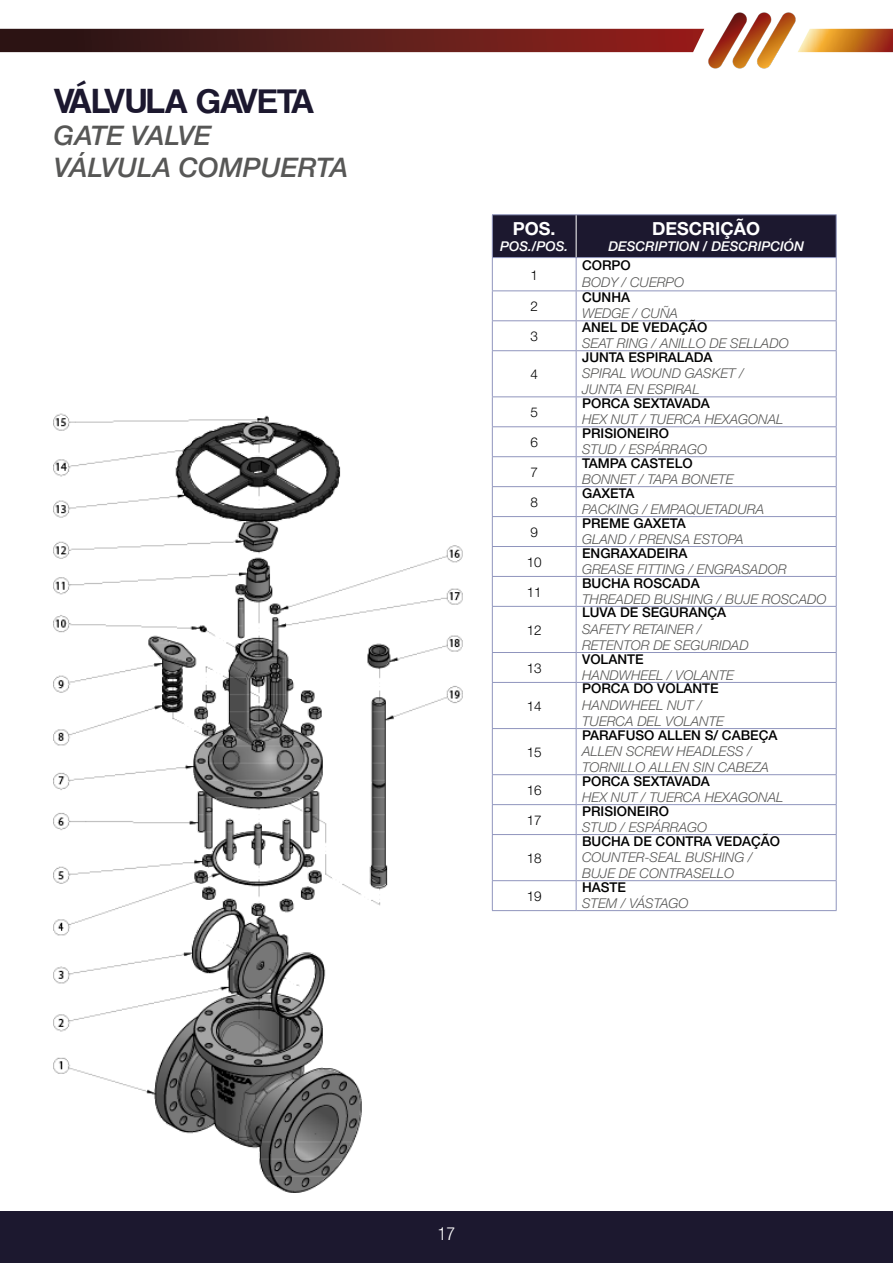
<style>
.page{position:relative;width:893px;height:1263px;background:#fff}
.page>*{position:absolute;margin:0;border:0;box-sizing:border-box;transform-origin:0 0}
.t1{font:36px "Coolvetica Rg";color:#1c182f}
.t2{font:27px/32.4px "Helvetica Neue LT 66 Md It";color:#575756}
.t3{font:18px "Helvetica Neue LT 75 Bd";color:#fff}
.t4{font:18px "Helvetica Neue LT 47 Lt Cn";color:#fff}
.t5{font:13.5px/16.2px "Helvetica Neue LT 46 Lt It";color:#575756}
.t6{font:13.5px "Helvetica Neue LT 65 Md";color:#000}
.t7{font:13.5px "Helvetica Neue LT 66 Md It";color:#fff}
.t8{font:13.5px "Helvetica Neue LT 45 Lt";color:#000}
</style>
<div class="page">
<svg style="left:798px;top:29px;width:95px;height:23px;background:#cf863f"></svg>
<img style="left:708px;top:13px;width:88px;height:55px">
<svg style="left:0;top:29px;width:704px;height:23px;background:#5b1d1a"></svg>
<div style="left:0;top:1212px;width:893px;height:51px;background:#1c182f"></div>
<img style="left:54px;top:413px;width:409px;height:780px">
<div style="left:493px;top:215px;width:343px;height:42px;background:#1c182f"></div>
<hr style="left:576px;top:215px;width:1px;height:42px;background:#fff">
<hr style="left:492px;top:214px;width:84px;height:1px;background:#9095bd">
<hr style="left:492px;top:215px;width:1px;height:42px;background:#9095bd">
<hr style="left:576px;top:214px;width:261px;height:1px;background:#9095bd">
<hr style="left:836px;top:215px;width:1px;height:42px;background:#9095bd">
<hr style="left:492px;top:257px;width:84px;height:1px;background:#9095bd">
<hr style="left:492px;top:258px;width:1px;height:32px;background:#9095bd">
<hr style="left:576px;top:257px;width:261px;height:1px;background:#9095bd">
<hr style="left:576px;top:258px;width:1px;height:32px;background:#9095bd">
<hr style="left:836px;top:258px;width:1px;height:32px;background:#9095bd">
<hr style="left:492px;top:290px;width:84px;height:1px;background:#9095bd">
<hr style="left:576px;top:290px;width:261px;height:1px;background:#9095bd">
<hr style="left:492px;top:320px;width:84px;height:1px;background:#9095bd">
<svg style="left:492px;top:291px;width:1px;height:59px"></svg>
<hr style="left:576px;top:320px;width:261px;height:1px;background:#9095bd">
<svg style="left:576px;top:291px;width:1px;height:59px"></svg>
<svg style="left:836px;top:291px;width:1px;height:59px"></svg>
<hr style="left:492px;top:350px;width:84px;height:1px;background:#9095bd">
<hr style="left:492px;top:351px;width:1px;height:45px;background:#9095bd">
<hr style="left:576px;top:350px;width:261px;height:1px;background:#9095bd">
<hr style="left:576px;top:351px;width:1px;height:45px;background:#9095bd">
<hr style="left:836px;top:351px;width:1px;height:45px;background:#9095bd">
<hr style="left:492px;top:396px;width:84px;height:1px;background:#9095bd">
<hr style="left:576px;top:396px;width:261px;height:1px;background:#9095bd">
<hr style="left:492px;top:426px;width:84px;height:1px;background:#9095bd">
<hr style="left:576px;top:426px;width:261px;height:1px;background:#9095bd">
<hr style="left:492px;top:456px;width:84px;height:1px;background:#9095bd">
<hr style="left:576px;top:456px;width:261px;height:1px;background:#9095bd">
<hr style="left:492px;top:486px;width:84px;height:1px;background:#9095bd">
<hr style="left:576px;top:486px;width:261px;height:1px;background:#9095bd">
<hr style="left:492px;top:516px;width:84px;height:1px;background:#9095bd">
<hr style="left:576px;top:516px;width:261px;height:1px;background:#9095bd">
<hr style="left:492px;top:546px;width:84px;height:1px;background:#9095bd">
<hr style="left:576px;top:546px;width:261px;height:1px;background:#9095bd">
<hr style="left:492px;top:576px;width:84px;height:1px;background:#9095bd">
<svg style="left:492px;top:397px;width:1px;height:209px"></svg>
<hr style="left:576px;top:576px;width:261px;height:1px;background:#9095bd">
<svg style="left:576px;top:397px;width:1px;height:209px"></svg>
<svg style="left:836px;top:397px;width:1px;height:209px"></svg>
<hr style="left:492px;top:606px;width:84px;height:1px;background:#9095bd">
<hr style="left:492px;top:607px;width:1px;height:45px;background:#9095bd">
<hr style="left:576px;top:606px;width:261px;height:1px;background:#9095bd">
<hr style="left:576px;top:607px;width:1px;height:45px;background:#9095bd">
<hr style="left:836px;top:607px;width:1px;height:45px;background:#9095bd">
<hr style="left:492px;top:652px;width:84px;height:1px;background:#9095bd">
<svg style="left:492px;top:653px;width:1px;height:29px"></svg>
<hr style="left:576px;top:652px;width:261px;height:1px;background:#9095bd">
<svg style="left:576px;top:653px;width:1px;height:29px"></svg>
<svg style="left:836px;top:653px;width:1px;height:29px"></svg>
<hr style="left:492px;top:682px;width:84px;height:1px;background:#9095bd">
<hr style="left:492px;top:683px;width:1px;height:45px;background:#9095bd">
<hr style="left:576px;top:682px;width:261px;height:1px;background:#9095bd">
<hr style="left:576px;top:683px;width:1px;height:45px;background:#9095bd">
<hr style="left:836px;top:683px;width:1px;height:45px;background:#9095bd">
<hr style="left:492px;top:728px;width:84px;height:1px;background:#9095bd">
<hr style="left:492px;top:729px;width:1px;height:45px;background:#9095bd">
<hr style="left:576px;top:728px;width:261px;height:1px;background:#9095bd">
<hr style="left:576px;top:729px;width:1px;height:45px;background:#9095bd">
<hr style="left:836px;top:729px;width:1px;height:45px;background:#9095bd">
<hr style="left:492px;top:774px;width:84px;height:1px;background:#9095bd">
<hr style="left:576px;top:774px;width:261px;height:1px;background:#9095bd">
<hr style="left:492px;top:804px;width:84px;height:1px;background:#9095bd">
<svg style="left:492px;top:775px;width:1px;height:59px"></svg>
<hr style="left:576px;top:804px;width:261px;height:1px;background:#9095bd">
<svg style="left:576px;top:775px;width:1px;height:59px"></svg>
<svg style="left:836px;top:775px;width:1px;height:59px"></svg>
<hr style="left:492px;top:834px;width:84px;height:1px;background:#9095bd">
<hr style="left:492px;top:835px;width:1px;height:45px;background:#9095bd">
<hr style="left:576px;top:834px;width:261px;height:1px;background:#9095bd">
<hr style="left:576px;top:835px;width:1px;height:45px;background:#9095bd">
<hr style="left:836px;top:835px;width:1px;height:45px;background:#9095bd">
<hr style="left:492px;top:880px;width:84px;height:1px;background:#9095bd">
<svg style="left:492px;top:881px;width:1px;height:29px"></svg>
<hr style="left:576px;top:880px;width:261px;height:1px;background:#9095bd">
<svg style="left:576px;top:881px;width:1px;height:29px"></svg>
<svg style="left:836px;top:881px;width:1px;height:29px"></svg>
<hr style="left:492px;top:910px;width:84px;height:1px;background:#9095bd">
<hr style="left:576px;top:910px;width:261px;height:1px;background:#9095bd">
<h1 class="t1" style="left:54px;top:79px;width:262px">VÁLVULA GAVETA</h1>
<h2 class="t2" style="left:54px;top:119px;width:296px">GATE VALVE<br>VÁLVULA COMPUERTA</h2>
<h3 class="t3" style="left:513px;top:218px;width:44px">POS.</h3>
<p class="t7" style="left:500px;top:239px;width:70px">POS./POS.</p>
<p class="t8" style="left:530px;top:267px;width:9px">1</p>
<p class="t8" style="left:530px;top:298px;width:9px">2</p>
<p class="t8" style="left:530px;top:328px;width:9px">3</p>
<p class="t8" style="left:530px;top:366px;width:9px">4</p>
<p class="t8" style="left:530px;top:404px;width:9px">5</p>
<p class="t8" style="left:530px;top:434px;width:9px">6</p>
<p class="t8" style="left:530px;top:464px;width:9px">7</p>
<p class="t8" style="left:530px;top:494px;width:9px">8</p>
<p class="t8" style="left:530px;top:524px;width:9px">9</p>
<p class="t8" style="left:527px;top:554px;width:17px">10</p>
<p class="t8" style="left:527px;top:584px;width:17px">11</p>
<p class="t8" style="left:527px;top:622px;width:17px">12</p>
<p class="t8" style="left:527px;top:660px;width:17px">13</p>
<p class="t8" style="left:527px;top:698px;width:17px">14</p>
<p class="t8" style="left:527px;top:744px;width:17px">15</p>
<p class="t8" style="left:527px;top:782px;width:17px">16</p>
<p class="t8" style="left:527px;top:812px;width:17px">17</p>
<p class="t8" style="left:527px;top:850px;width:17px">18</p>
<p class="t8" style="left:527px;top:888px;width:17px">19</p>
<h3 class="t3" style="left:652px;top:217px;width:109px">DESCRIÇÃO</h3>
<p class="t7" style="left:608px;top:238px;width:197px">DESCRIPTION / DESCRIPCIÓN</p>
<p class="t6" style="left:582px;top:257px;width:50px">CORPO</p>
<p class="t5" style="left:582px;top:273px;width:104px">BODY / CUERPO</p>
<p class="t6" style="left:582px;top:289px;width:49px">CUNHA</p>
<p class="t5" style="left:582px;top:305px;width:98px">WEDGE / CUÑA</p>
<p class="t6" style="left:582px;top:319px;width:127px">ANEL DE VEDAÇÃO</p>
<p class="t5" style="left:582px;top:335px;width:208px">SEAT RING / ANILLO DE SELLADO</p>
<p class="t6" style="left:582px;top:349px;width:132px">JUNTA ESPIRALADA</p>
<p class="t5" style="left:582px;top:365px;width:163px">SPIRAL WOUND GASKET /<br>JUNTA EN ESPIRAL</p>
<p class="t6" style="left:582px;top:395px;width:129px">PORCA SEXTAVADA</p>
<p class="t5" style="left:582px;top:411px;width:203px">HEX NUT / TUERCA HEXAGONAL</p>
<p class="t6" style="left:582px;top:425px;width:88px">PRISIONEIRO</p>
<p class="t5" style="left:582px;top:441px;width:127px">STUD / ESPÁRRAGO</p>
<p class="t6" style="left:582px;top:455px;width:112px">TAMPA CASTELO</p>
<p class="t5" style="left:582px;top:471px;width:153px">BONNET / TAPA BONETE</p>
<p class="t6" style="left:582px;top:485px;width:54px">GAXETA</p>
<p class="t5" style="left:582px;top:501px;width:184px">PACKING / EMPAQUETADURA</p>
<p class="t6" style="left:582px;top:515px;width:105px">PREME GAXETA</p>
<p class="t5" style="left:582px;top:531px;width:163px">GLAND / PRENSA ESTOPA</p>
<p class="t6" style="left:582px;top:545px;width:107px">ENGRAXADEIRA</p>
<p class="t5" style="left:582px;top:561px;width:206px">GREASE FITTING / ENGRASADOR</p>
<p class="t6" style="left:582px;top:575px;width:119px">BUCHA ROSCADA</p>
<p class="t5" style="left:582px;top:591px;width:246px">THREADED BUSHING / BUJE ROSCADO</p>
<p class="t6" style="left:582px;top:604px;width:146px">LUVA DE SEGURANÇA</p>
<p class="t5" style="left:582px;top:620px;width:168px">SAFETY RETAINER /<br>RETENTOR DE SEGURIDAD</p>
<p class="t6" style="left:582px;top:651px;width:63px">VOLANTE</p>
<p class="t5" style="left:582px;top:667px;width:153px">HANDWHEEL / VOLANTE</p>
<p class="t6" style="left:582px;top:680px;width:138px">PORCA DO VOLANTE</p>
<p class="t5" style="left:582px;top:696px;width:143px">HANDWHEEL NUT /<br>TUERCA DEL VOLANTE</p>
<p class="t6" style="left:582px;top:727px;width:197px">PARAFUSO ALLEN S/ CABEÇA</p>
<p class="t5" style="left:582px;top:743px;width:188px">ALLEN SCREW HEADLESS /<br>TORNILLO ALLEN SIN CABEZA</p>
<p class="t6" style="left:582px;top:773px;width:129px">PORCA SEXTAVADA</p>
<p class="t5" style="left:582px;top:789px;width:203px">HEX NUT / TUERCA HEXAGONAL</p>
<p class="t6" style="left:582px;top:803px;width:88px">PRISIONEIRO</p>
<p class="t5" style="left:582px;top:819px;width:127px">STUD / ESPÁRRAGO</p>
<p class="t6" style="left:582px;top:833px;width:200px">BUCHA DE CONTRA VEDAÇÃO</p>
<p class="t5" style="left:582px;top:849px;width:172px">COUNTER-SEAL BUSHING /<br>BUJE DE CONTRASELLO</p>
<p class="t6" style="left:582px;top:879px;width:46px">HASTE</p>
<p class="t5" style="left:582px;top:895px;width:108px">STEM / VÁSTAGO</p>
<h3 class="t4" style="left:438px;top:1223px;width:19px">17</h3>
</div>
